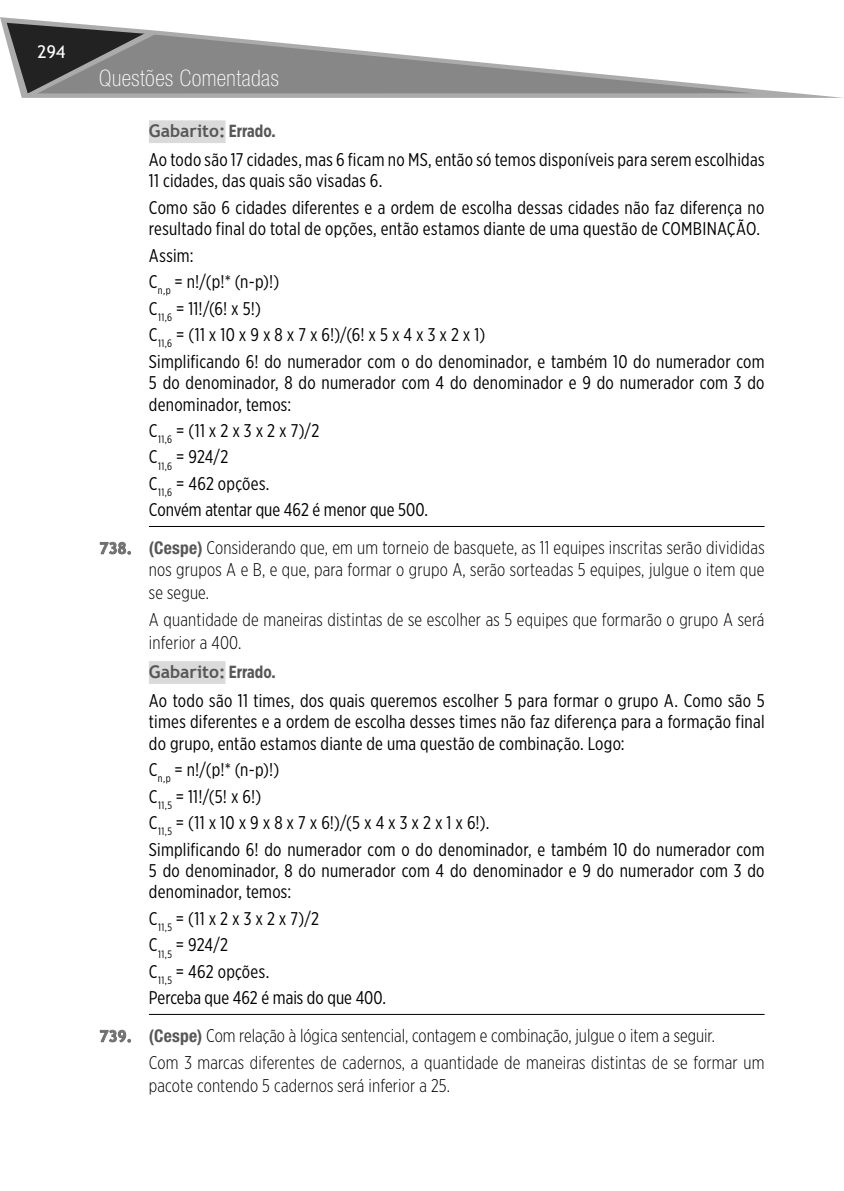
<style>
.page{position:relative;width:844px;height:1191px;background:#fff}
.page>*{position:absolute;margin:0;border:0;box-sizing:border-box;transform-origin:0 0}
.t1{font:100 condensed 22.75px "Helvetica Neue LT Std";letter-spacing:.02em;color:#fff}
.t2{font:18.38px/26.4px "Gotham X Narrow";letter-spacing:.015em;color:#000}
.t3{font:300 18.38px/22.6px "Gotham X Narrow";letter-spacing:.01em;color:#000}
.t4{font:700 17.5px "Trebuchet MS";color:#575757}
.t5{font:17.5px "Trebuchet MS";color:#fff}
.s1{font-family:"Gotham X Narrow"}
.s2{font-family:"Trebuchet MS";font-weight:700;font-size:15.75px;color:#6f6f6f}
.s3{font-family:"Helvetica Neue LT Std";font-weight:700;font-stretch:condensed;font-size:17.5px;color:#575757}
</style>
<div class="page">
<svg style="left:0;top:17px;width:843px;height:81px"></svg>
<svg style="left:4px;top:20px;width:153px;height:77px;background:#717171"></svg>
<div style="left:149px;top:120px;width:76px;height:23px;background:#dadada"></div>
<hr style="left:149px;top:526px;width:615px;height:1px;background:#000">
<div style="left:149px;top:661px;width:76px;height:23px;background:#dadada"></div>
<hr style="left:149px;top:1014px;width:615px;height:1px;background:#000">
<svg style="left:99px;top:541px;width:32px;height:14px"></svg>
<svg style="left:99px;top:1029px;width:32px;height:14px"></svg>
<p class="t5" style="left:37px;top:40px;width:30px">294</p>
<p class="t1" style="left:99px;top:65px;width:181px">Questões Comentadas</p>
<p class="t4" style="left:149px;top:120px;width:128px">Gabarito: <span class="s1">Errado.</span></p>
<p class="t2" style="left:149px;top:148px;width:617px;line-height:21.5px">Ao todo são 17 cidades, mas 6 ficam no MS, então só temos disponíveis para serem escolhidas<br>11 cidades, das quais são visadas 6.</p>
<p class="t2" style="left:149px;top:196px;width:617px;line-height:21.5px">Como são 6 cidades diferentes e a ordem de escolha dessas cidades não faz diferença no resultado final do total de opções, então estamos diante de uma questão de COMBINAÇÃO.</p>
<p class="t2" style="left:149px;top:242px;width:617px">Assim:<br>C<sub>n,p</sub> = n!/(p!* (n-p)!)<br>C<sub>11,6</sub> = 11!/(6! x 5!)<br>C<sub>11,6</sub> = (11 x 10 x 9 x 8 x 7 x 6!)/(6! x 5 x 4 x 3 x 2 x 1)<br>Simplificando 6! do numerador com o do denominador, e também 10 do numerador com</p>
<p class="t2" style="left:149px;top:371px;width:617px;line-height:21.5px">5 do denominador, 8 do numerador com 4 do denominador e 9 do numerador com 3 do denominador, temos:</p>
<p class="t2" style="left:149px;top:417px;width:280px">C<sub>11,6</sub> = (11 x 2 x 3 x 2 x 7)/2<br>C<sub>11,6</sub> = 924/2<br>C<sub>11,6</sub> = 462 opções.<br>Convém atentar que 462 é menor que 500.</p>
<p class="t3" style="left:149px;top:535px;width:617px;text-align:justify;text-indent:-50px"><span class="s2">738.</span> <span class="s3">(Cespe)</span> Considerando que, em um torneio de basquete, as 11 equipes inscritas serão divididas nos grupos A e B, e que, para formar o grupo A, serão sorteadas 5 equipes, julgue o item que se segue.</p>
<p class="t3" style="left:149px;top:608px;width:617px">A quantidade de maneiras distintas de se escolher as 5 equipes que formarão o grupo A será inferior a 400.</p>
<p class="t4" style="left:149px;top:660px;width:128px">Gabarito: <span class="s1">Errado.</span></p>
<p class="t2" style="left:149px;top:689px;width:617px;line-height:21.5px;text-align:justify">Ao todo são 11 times, dos quais queremos escolher 5 para formar o grupo A. Como são 5 times diferentes e a ordem de escolha desses times não faz diferença para a formação final do grupo, então estamos diante de uma questão de combinação. Logo:</p>
<p class="t2" style="left:149px;top:756px;width:617px">C<sub>n,p</sub> = n!/(p!* (n-p)!)<br>C<sub>11,5</sub> = 11!/(5! x 6!)<br>C<sub>11,5</sub> = (11 x 10 x 9 x 8 x 7 x 6!)/(5 x 4 x 3 x 2 x 1 x 6!).<br>Simplificando 6! do numerador com o do denominador, e também 10 do numerador com</p>
<p class="t2" style="left:149px;top:859px;width:617px;line-height:21.5px">5 do denominador, 8 do numerador com 4 do denominador e 9 do numerador com 3 do denominador, temos:</p>
<p class="t2" style="left:149px;top:905px;width:239px">C<sub>11,5</sub> = (11 x 2 x 3 x 2 x 7)/2<br>C<sub>11,5</sub> = 924/2<br>C<sub>11,5</sub> = 462 opções.<br>Perceba que 462 é mais do que 400.</p>
<p class="t3" style="left:149px;top:1021px;width:617px;line-height:27.5px;text-indent:-50px"><span class="s2">739.</span> <span class="s3">(Cespe)</span> Com relação à lógica sentencial, contagem e combinação, julgue o item a seguir.<br>Com 3 marcas diferentes de cadernos, a quantidade de maneiras distintas de se formar um</p>
<p class="t3" style="left:149px;top:1073px;width:303px">pacote contendo 5 cadernos será inferior a 25.</p>
</div>
